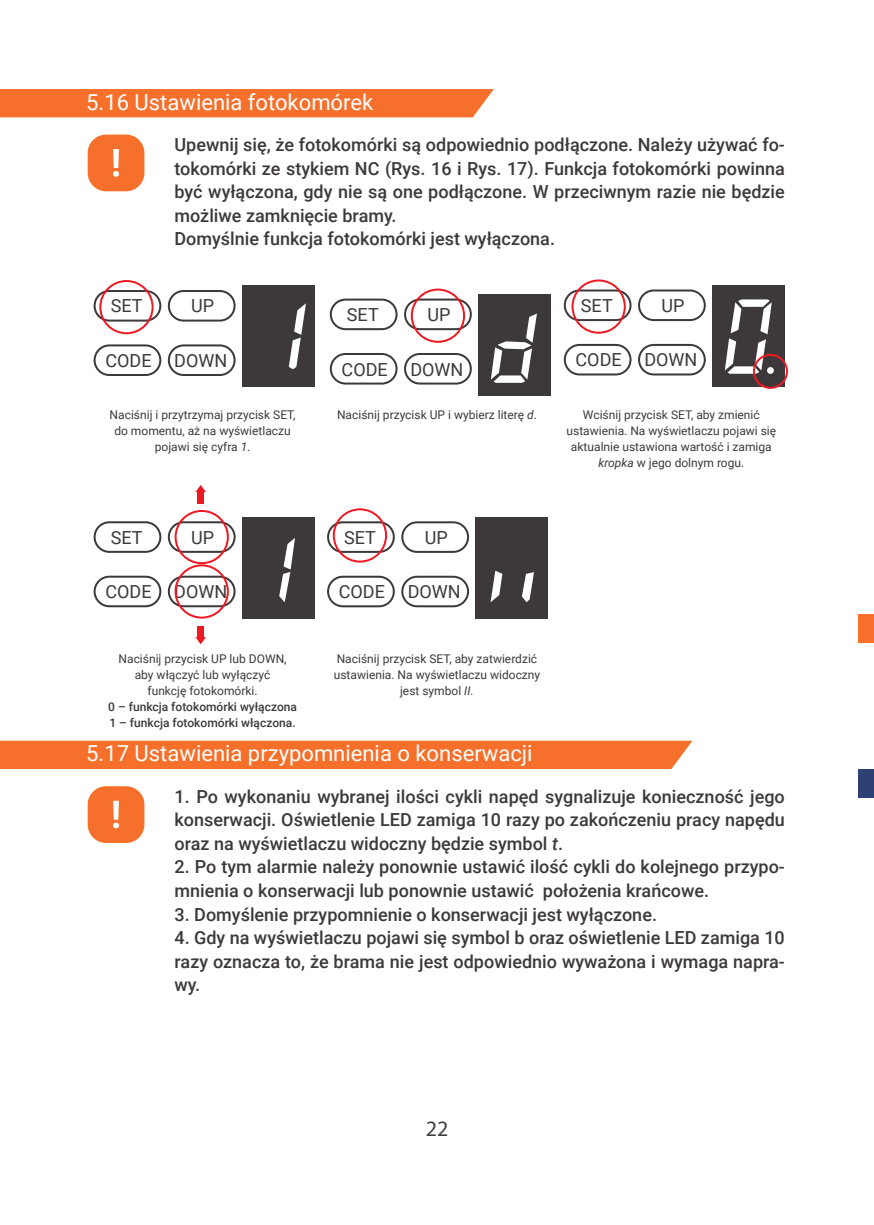
<style>
.page{position:relative;width:874px;height:1225px;background:#fff}
.page>*{position:absolute;margin:0;border:0;box-sizing:border-box;transform-origin:0 0}
.t1{font:22px "Roboto";color:#fff}
.t2{font:22px "Myriad Pro";color:#444041}
.t3{font:500 18px/23.6px "Roboto";color:#3d393a}
.t4{font:18px "Roboto";color:#3d393a}
.t5{font:12px/16px "Roboto";color:#3d393a;text-align:center}
.t6{font:500 12px/16px "Roboto";color:#3d393a}
.s1{font-style:italic}
</style>
<div class="page">
<div style="left:242px;top:517px;width:72px;height:101px;background:#3d393a"></div>
<div style="left:94px;top:521px;width:67px;height:32px;border:2px solid #3d393a;border-radius:15px"></div>
<div style="left:168px;top:521px;width:67px;height:32px;border:2px solid #3d393a;border-radius:15px"></div>
<div style="left:94px;top:575px;width:67px;height:32px;border:2px solid #3d393a;border-radius:15px"></div>
<div style="left:168px;top:575px;width:67px;height:32px;border:2px solid #3d393a;border-radius:15px"></div>
<div style="left:174px;top:510px;width:55px;height:54px;border:2px solid #ef1923;border-radius:50%"></div>
<div style="left:174px;top:564px;width:55px;height:54px;border:2px solid #ef1923;border-radius:50%"></div>
<svg style="left:279px;top:538px;width:16px;height:64px"></svg>
<div style="left:197px;top:492px;width:7px;height:12px;background:#ef1923"></div>
<svg style="left:195px;top:485px;width:11px;height:7px"></svg>
<div style="left:197px;top:625px;width:7px;height:12px;background:#ef1923"></div>
<svg style="left:195px;top:637px;width:11px;height:7px"></svg>
<div style="left:327px;top:521px;width:67px;height:32px;border:2px solid #3d393a;border-radius:15px"></div>
<div style="left:401px;top:521px;width:68px;height:32px;border:2px solid #3d393a;border-radius:15px"></div>
<div style="left:327px;top:576px;width:67px;height:31px;border:2px solid #3d393a;border-radius:15px"></div>
<div style="left:401px;top:576px;width:68px;height:31px;border:2px solid #3d393a;border-radius:15px"></div>
<div style="left:475px;top:517px;width:72px;height:101px;background:#3d393a"></div>
<div style="left:332px;top:508px;width:55px;height:54px;border:2px solid #ef1923;border-radius:50%"></div>
<svg style="left:490px;top:571px;width:12px;height:31px"></svg>
<svg style="left:522px;top:572px;width:11px;height:30px"></svg>
<div style="left:563px;top:289px;width:68px;height:32px;border:2px solid #3d393a;border-radius:15px"></div>
<div style="left:637px;top:289px;width:68px;height:32px;border:2px solid #3d393a;border-radius:15px"></div>
<div style="left:563px;top:344px;width:68px;height:31px;border:2px solid #3d393a;border-radius:15px"></div>
<div style="left:637px;top:344px;width:68px;height:31px;border:2px solid #3d393a;border-radius:15px"></div>
<div style="left:711px;top:285px;width:73px;height:101px;background:#3d393a"></div>
<div style="left:571px;top:279px;width:54px;height:55px;border:2px solid #ef1923;border-radius:50%"></div>
<svg style="left:724px;top:299px;width:47px;height:75px"></svg>
<div style="left:752px;top:354px;width:35px;height:35px;border:2px solid #ef1923;border-radius:50%"></div>
<svg style="left:766px;top:367px;width:7px;height:7px"></svg>
<div style="left:93px;top:290px;width:68px;height:31px;border:2px solid #3d393a;border-radius:15px"></div>
<div style="left:168px;top:290px;width:67px;height:31px;border:2px solid #3d393a;border-radius:15px"></div>
<div style="left:93px;top:344px;width:68px;height:32px;border:2px solid #3d393a;border-radius:15px"></div>
<div style="left:168px;top:344px;width:67px;height:32px;border:2px solid #3d393a;border-radius:15px"></div>
<div style="left:242px;top:285px;width:72px;height:102px;background:#3d393a"></div>
<svg style="left:288px;top:303px;width:18px;height:66px"></svg>
<div style="left:99px;top:280px;width:54px;height:54px;border:2px solid #ef1923;border-radius:50%"></div>
<div style="left:0;top:89px;width:493px;height:28px;background:#f7702b"></div>
<div style="left:0;top:740px;width:692px;height:29px;background:#f7702b"></div>
<div style="left:88px;top:135px;width:56px;height:56px;background:#f7702b;border-radius:18px"></div>
<svg style="left:113px;top:149px;width:6px;height:28px"></svg>
<div style="left:88px;top:786px;width:56px;height:57px;background:#f7702b;border-radius:18px"></div>
<svg style="left:113px;top:801px;width:6px;height:27px"></svg>
<div style="left:857px;top:614px;width:16px;height:28px;background:#f7702b"></div>
<div style="left:857px;top:769px;width:16px;height:28px;background:#2f4075"></div>
<div style="left:329px;top:298px;width:68px;height:32px;border:2px solid #3d393a;border-radius:15px"></div>
<div style="left:404px;top:298px;width:67px;height:32px;border:2px solid #3d393a;border-radius:15px"></div>
<div style="left:329px;top:353px;width:68px;height:31px;border:2px solid #3d393a;border-radius:15px"></div>
<div style="left:404px;top:353px;width:67px;height:31px;border:2px solid #3d393a;border-radius:15px"></div>
<div style="left:478px;top:294px;width:72px;height:101px;background:#3d393a"></div>
<div style="left:410px;top:288px;width:55px;height:55px;border:2px solid #ef1923;border-radius:50%"></div>
<svg style="left:490px;top:314px;width:46px;height:69px"></svg>
<p class="t1" style="left:86px;top:86px;width:288px">5.16 Ustawienia fotokomórek</p>
<p class="t3" style="left:174px;top:132px;width:611px">Upewnij się, że fotokomórki są odpowiednio podłączone. Należy używać fo&shy;tokomórki ze stykiem NC (Rys. 16 i Rys. 17). Funkcja fotokomórki powinna być wyłączona, gdy nie są one podłączone. W przeciwnym razie nie będzie możliwe zamknięcie bramy.<br>Domyślnie funkcja fotokomórki jest wyłączona.</p>
<p class="t4" style="left:111px;top:293px;width:33px">SET</p>
<p class="t4" style="left:191px;top:293px;width:25px">UP</p>
<p class="t4" style="left:105px;top:348px;width:48px">CODE</p>
<p class="t4" style="left:174px;top:348px;width:54px">DOWN</p>
<p class="t4" style="left:347px;top:302px;width:33px">SET</p>
<p class="t4" style="left:427px;top:302px;width:25px">UP</p>
<p class="t4" style="left:341px;top:356px;width:48px">CODE</p>
<p class="t4" style="left:410px;top:356px;width:54px">DOWN</p>
<p class="t4" style="left:580px;top:293px;width:33px">SET</p>
<p class="t4" style="left:661px;top:293px;width:25px">UP</p>
<p class="t4" style="left:575px;top:347px;width:48px">CODE</p>
<p class="t4" style="left:644px;top:347px;width:54px">DOWN</p>
<p class="t5" style="left:110px;top:406px;width:187px">Naciśnij i przytrzymaj przycisk SET, do momentu, aż na wyświetlaczu pojawi się cyfra <span class="s1">1</span>.</p>
<p class="t5" style="left:337px;top:406px;width:201px">Naciśnij przycisk UP i wybierz literę <span class="s1">d</span>.</p>
<p class="t5" style="left:566px;top:406px;width:211px">Wciśnij przycisk SET, aby zmienić ustawienia. Na wyświetlaczu pojawi się aktualnie ustawiona wartość i zamiga <span class="s1">kropka</span> w jego dolnym rogu.</p>
<p class="t4" style="left:111px;top:525px;width:33px">SET</p>
<p class="t4" style="left:191px;top:525px;width:25px">UP</p>
<p class="t4" style="left:344px;top:525px;width:33px">SET</p>
<p class="t4" style="left:424px;top:525px;width:25px">UP</p>
<p class="t4" style="left:105px;top:579px;width:48px">CODE</p>
<p class="t4" style="left:174px;top:579px;width:54px">DOWN</p>
<p class="t4" style="left:339px;top:579px;width:48px">CODE</p>
<p class="t4" style="left:407px;top:579px;width:54px">DOWN</p>
<p class="t5" style="left:118px;top:650px;width:169px">Naciśnij przycisk UP lub DOWN, aby włączyć lub wyłączyć funkcję fotokomórki.</p>
<p class="t6" style="left:108px;top:698px;width:190px">0 – funkcja fotokomórki wyłączona<br>1 – funkcja fotokomórki włączona.</p>
<p class="t5" style="left:333px;top:650px;width:208px">Naciśnij przycisk SET, aby zatwierdzić ustawienia. Na wyświetlaczu widoczny jest symbol <span class="s1">II.</span></p>
<p class="t1" style="left:86px;top:738px;width:447px">5.17 Ustawienia przypomnienia o konserwacji</p>
<p class="t3" style="left:174px;top:783px;width:611px;text-align:justify">1. Po wykonaniu wybranej ilości cykli napęd sygnalizuje konieczność jego konserwacji. Oświetlenie LED zamiga 10 razy po zakończeniu pracy napędu oraz na wyświetlaczu widoczny będzie symbol <span class="s1">t</span>.</p>
<p class="t3" style="left:174px;top:854px;width:611px">2. Po tym alarmie należy ponownie ustawić ilość cykli do kolejnego przypo&shy;mnienia o konserwacji lub ponownie ustawić położenia krańcowe.</p>
<p class="t3" style="left:174px;top:901px;width:484px">3. Domyślenie przypomnienie o konserwacji jest wyłączone.</p>
<p class="t3" style="left:174px;top:925px;width:611px;text-align:justify">4. Gdy na wyświetlaczu pojawi się symbol b oraz oświetlenie LED zamiga 10 razy oznacza to, że brama nie jest odpowiednio wyważona i wymaga napra&shy;wy.</p>
<p class="t2" style="left:425px;top:1114px;width:24px">22</p>
</div>
